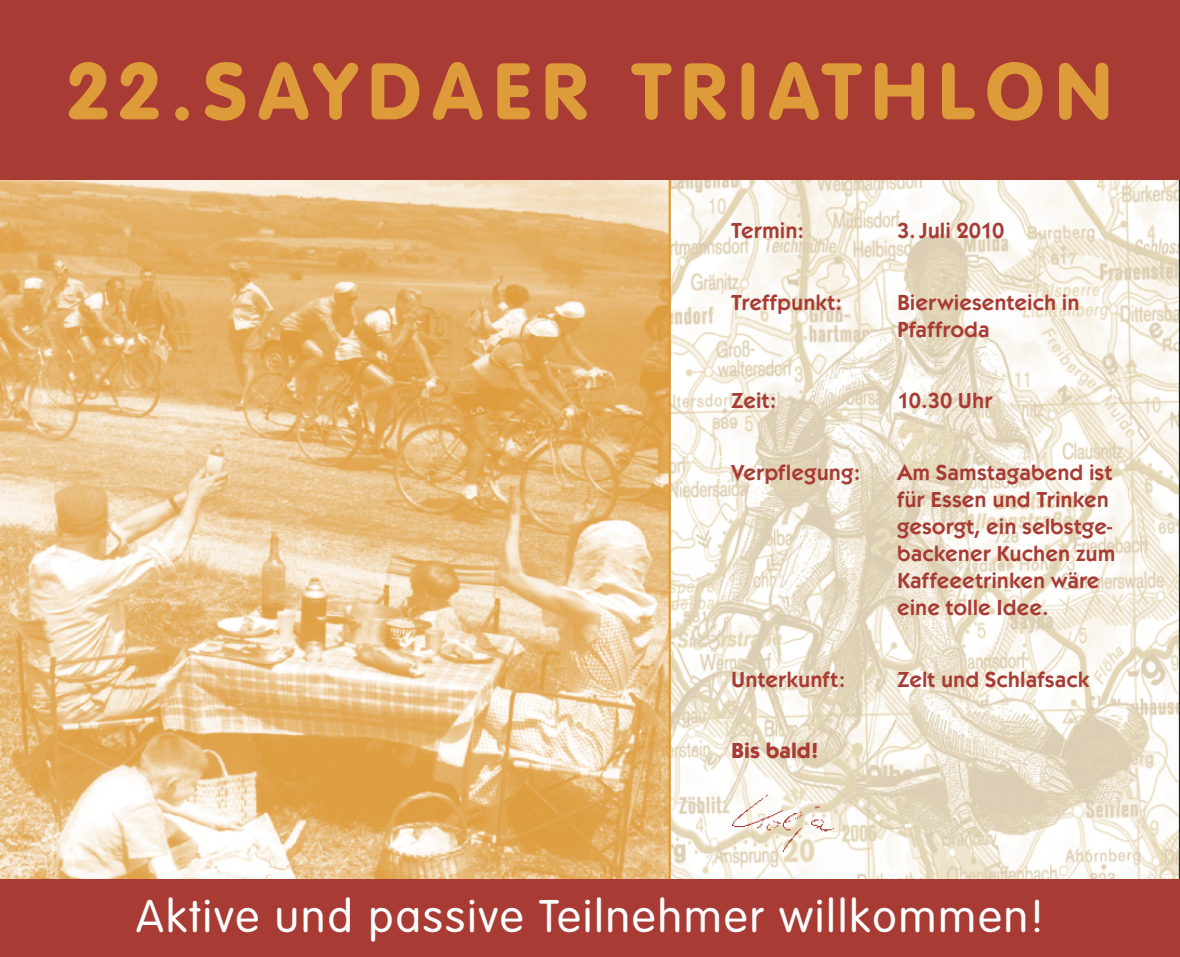
<style>
.page{position:relative;width:1180px;height:957px;background:#fff}
.page>*{position:absolute;margin:0;border:0;box-sizing:border-box;transform-origin:0 0}
.t1{font:900 78.75px "VAG Rounded";letter-spacing:.15em;color:#dd9b3a}
.t2{font:300 45px "VAG Rounded";letter-spacing:.05em;color:#fff}
.t3{font:600 22.5px/27px "Kabel Itc T";color:#a83b34}
.t4{font:700 22.5px "Kabel Itc T";color:#a83b34}
</style>
<div class="page">
<img style="left:0;top:179px;width:669px;height:700px">
<img style="left:671px;top:179px;width:508px;height:700px">
<img style="left:732px;top:786px;width:104px;height:67px">
<hr style="left:669px;top:179px;width:2px;height:700px;background:#dd9b3a">
<hr style="left:1179px;top:0;width:1px;height:957px;background:#272627">
<div style="left:0;top:0;width:1180px;height:179px;background:#a83b34"></div>
<div style="left:0;top:879px;width:1180px;height:78px;background:#a83b34"></div>
<h1 class="t1" style="left:69px;top:59px;width:1044px">22.SAYDAER TRIATHLON</h1>
<p class="t3" style="left:731px;top:217px;width:75px">Termin:</p>
<p class="t3" style="left:897px;top:217px;width:109px">3.Juli 2010</p>
<p class="t3" style="left:731px;top:288px;width:113px">Treffpunkt:</p>
<p class="t3" style="left:897px;top:288px;width:184px">Bierwiesenteich in<br>Pfaffroda</p>
<p class="t3" style="left:731px;top:387px;width:47px">Zeit:</p>
<p class="t3" style="left:897px;top:387px;width:97px">10.30 Uhr</p>
<p class="t3" style="left:731px;top:459px;width:131px">Verpflegung:</p>
<p class="t3" style="left:897px;top:459px;width:220px">Am Samstagabend ist für Essen und Trinken gesorgt, ein selbstge&shy;backener Kuchen zum<br>Kaffeeetrinken wäre eine tolle Idee.</p>
<p class="t3" style="left:731px;top:665px;width:116px">Unterkunft:</p>
<p class="t3" style="left:897px;top:665px;width:194px">Zelt und Schlafsack</p>
<p class="t4" style="left:731px;top:737px;width:89px">Bis bald!</p>
<h2 class="t2" style="left:136px;top:897px;width:909px">Aktive und passive Teilnehmer willkommen!</h2>
</div>
